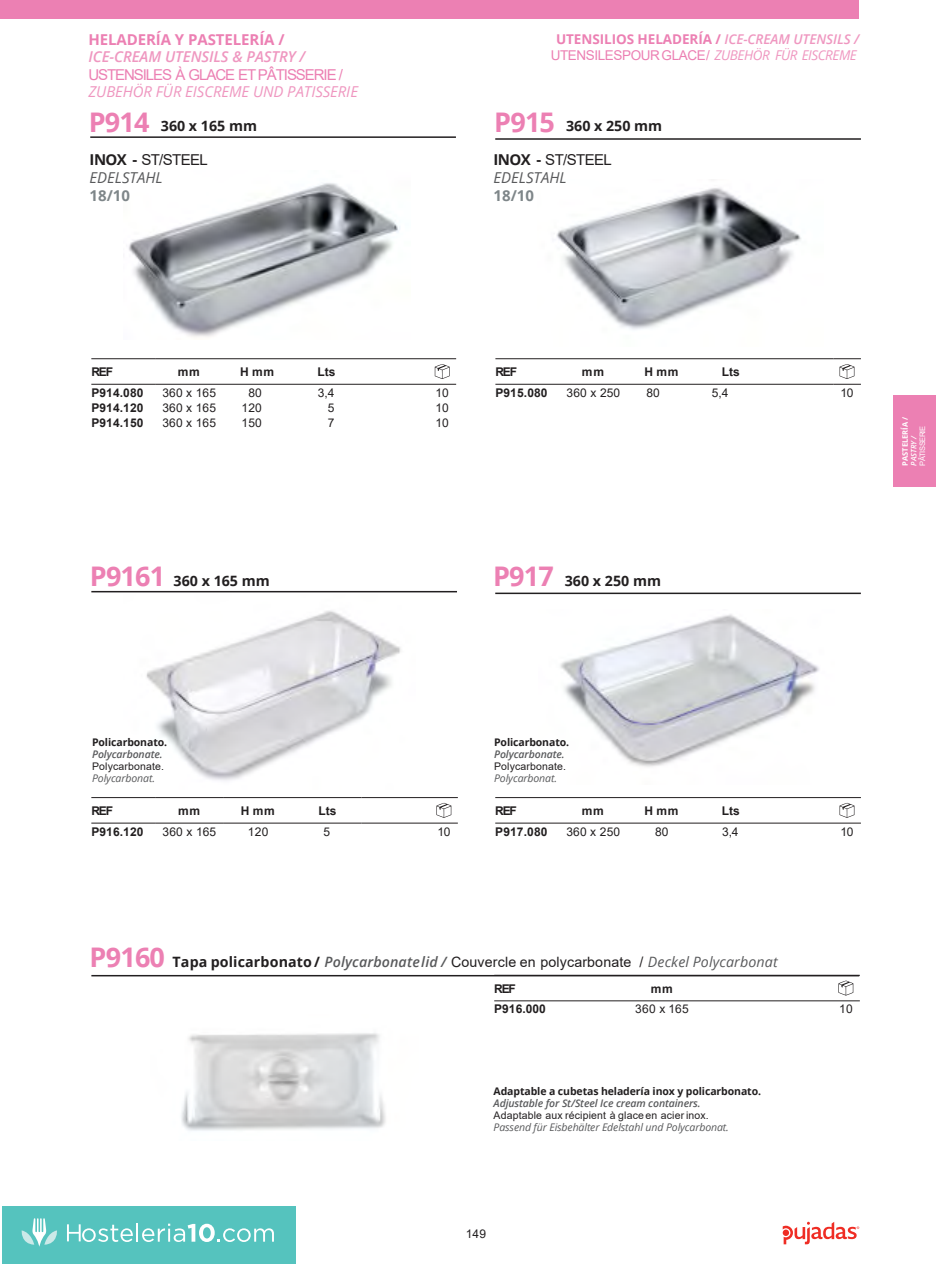
<style>
.page{position:relative;width:936px;height:1264px;background:#fff}
.page>*{position:absolute;margin:0;border:0;box-sizing:border-box;transform-origin:0 0}
.t1{font:italic 15px "Open Sans";letter-spacing:-.005em;color:#ef97c0}
.t2{font:15px "Arial";letter-spacing:-.07em;color:#ec80b3}
.t3{font:15px "Arial";letter-spacing:-.04em;color:#221f20}
.t4{font:italic 600 15px "Open Sans";letter-spacing:-.005em;color:#ef97c0}
.t5{font:700 15px "Open Sans";letter-spacing:-.005em;color:#ec80b3}
.t6{font:italic 15px "Open Sans";color:#595a5c}
.t7{font:700 15px "Open Sans";color:#7e8689}
.t8{font:14.25px "Arial";letter-spacing:.01em;color:#221f20}
.t9{font:700 14.25px "Open Sans";color:#221f20}
.t10{font:700 13.5px "Open Sans";letter-spacing:-.005em;color:#ec80b3}
.t11{font:13.5px "Arial";letter-spacing:-.03em;color:#ec80b3}
.t12{font:700 12px "Arial";letter-spacing:.01em;color:#221f20}
.t13{font:12px "Arial";letter-spacing:.01em;color:#221f20}
.t14{font:700 10.5px "Open Sans";letter-spacing:-.01em;color:#221f20}
.t15{font:italic 10.5px "Open Sans";letter-spacing:-.01em;color:#595a5c}
.t16{font:italic 600 10.5px "Open Sans";letter-spacing:-.01em;color:#595a5c}
.t17{font:10.5px "Arial";letter-spacing:.015em;color:#221f20}
.t18{font:700 7.5px "Open Sans";color:#fff}
.t19{font:7.5px "Arial";letter-spacing:-.065em;color:#fff}
.t20{font:italic 600 7.5px "Open Sans";color:#fff}
.s1{font-size:27px;color:#ec80b3}
.s2{font-family:"Open Sans";font-weight:700}
.s3{font-weight:600;font-style:italic;color:#ef97c0}
.s4{font-family:"Open Sans";font-style:italic;color:#ef97c0}
.s5{font-family:"Open Sans";font-weight:700;font-size:27px;color:#ec80b3}
.s6{font-family:"Open Sans";font-weight:600;font-style:italic;color:#595a5c}
.s7{font-family:"Open Sans";font-style:italic;color:#595a5c}
</style>
<div class="page">
<img style="left:146px;top:610px;width:255px;height:171px">
<img style="left:128px;top:183px;width:272px;height:154px">
<img style="left:181px;top:1033px;width:205px;height:98px">
<hr style="left:90px;top:136px;width:366px;height:2px;background:#221f20">
<hr style="left:91px;top:974px;width:768px;height:2px;background:#221f20">
<hr style="left:91px;top:591px;width:366px;height:1px;background:#221f20">
<img style="left:556px;top:187px;width:245px;height:143px">
<img style="left:560px;top:614px;width:259px;height:153px">
<hr style="left:495px;top:592px;width:366px;height:2px;background:#221f20">
<hr style="left:495px;top:138px;width:366px;height:2px;background:#221f20">
<hr style="left:91px;top:358px;width:64px;height:1px;background:#221f20">
<hr style="left:155px;top:358px;width:301px;height:1px;background:#221f20">
<hr style="left:91px;top:384px;width:64px;height:1px;background:#221f20">
<hr style="left:155px;top:384px;width:301px;height:1px;background:#221f20">
<svg style="left:435px;top:364px;width:15px;height:15px"></svg>
<hr style="left:91px;top:797px;width:64px;height:1px;background:#221f20">
<hr style="left:155px;top:797px;width:69px;height:1px;background:#221f20">
<hr style="left:224px;top:797px;width:137px;height:1px;background:#221f20">
<hr style="left:361px;top:797px;width:97px;height:1px;background:#221f20">
<hr style="left:91px;top:822px;width:64px;height:1px;background:#221f20">
<hr style="left:155px;top:822px;width:69px;height:1px;background:#221f20">
<hr style="left:224px;top:822px;width:137px;height:1px;background:#221f20">
<hr style="left:361px;top:822px;width:97px;height:1px;background:#221f20">
<svg style="left:436px;top:802px;width:15px;height:15px"></svg>
<hr style="left:495px;top:797px;width:366px;height:1px;background:#221f20">
<hr style="left:495px;top:822px;width:366px;height:1px;background:#221f20">
<svg style="left:840px;top:802px;width:14px;height:15px"></svg>
<hr style="left:495px;top:358px;width:338px;height:1px;background:#221f20">
<hr style="left:495px;top:384px;width:338px;height:1px;background:#221f20">
<svg style="left:833px;top:358px;width:28px;height:27px"></svg>
<hr style="left:494px;top:974px;width:366px;height:1px;background:#221f20">
<hr style="left:494px;top:1000px;width:366px;height:1px;background:#221f20">
<svg style="left:838px;top:980px;width:15px;height:15px"></svg>
<div style="left:0;top:0;width:859px;height:19px;background:#ec80b3"></div>
<div style="left:893px;top:395px;width:43px;height:91px;background:#ec80b3"></div>
<svg style="left:783px;top:1221px;width:76px;height:23px"></svg>
<div style="left:3px;top:1206px;width:293px;height:57px;background:#55c3be"></div>
<svg style="left:67px;top:1223px;width:207px;height:18px"></svg>
<svg style="left:21px;top:1218px;width:36px;height:28px"></svg>
<p class="t5" style="left:88px;top:34px;width:198px">HELADERÍA Y PASTELERÍA /</p>
<p class="t4" style="left:88px;top:51px;width:218px">ICE-CREAM UTENSILS &amp; PASTRY /</p>
<p class="t2" style="left:88px;top:69px;width:256px">USTENSILES À GLACE ET PÂTISSERIE /</p>
<p class="t1" style="left:88px;top:85px;width:271px">ZUBEHÖR FÜR EISCREME UND PATISSERIE</p>
<p class="t9" style="left:89px;top:120px;width:170px"><span class="s1">P914</span> 360 x 165 mm</p>
<p class="t3" style="left:90px;top:154px;width:120px"><span class="s2">INOX -</span> ST/STEEL</p>
<p class="t6" style="left:90px;top:172px;width:75px">EDELSTAHL</p>
<p class="t7" style="left:90px;top:190px;width:42px">18/10</p>
<p class="t10" style="left:556px;top:34px;width:305px">UTENSILIOS HELADERÍA / <span class="s3">ICE-CREAM UTENSILS /</span></p>
<p class="t11" style="left:551px;top:50px;width:308px">UTENSILESPOURGLACE/ <span class="s4">ZUBEHÖR FÜR EISCREME</span></p>
<p class="t9" style="left:494px;top:120px;width:169px"><span class="s1">P915</span> 360 x 250 mm</p>
<p class="t3" style="left:494px;top:154px;width:120px"><span class="s2">INOX -</span> ST/STEEL</p>
<p class="t6" style="left:494px;top:172px;width:75px">EDELSTAHL</p>
<p class="t7" style="left:494px;top:190px;width:42px">18/10</p>
<p class="t12" style="left:91px;top:367px;width:23px">REF</p>
<p class="t12" style="left:178px;top:367px;width:24px">mm</p>
<p class="t12" style="left:240px;top:367px;width:36px">H mm</p>
<p class="t12" style="left:317px;top:367px;width:19px">Lts</p>
<p class="t12" style="left:91px;top:388px;width:54px">P914.080</p>
<p class="t13" style="left:162px;top:388px;width:55px">360 x 165</p>
<p class="t13" style="left:248px;top:388px;width:15px">80</p>
<p class="t13" style="left:318px;top:388px;width:18px">3,4</p>
<p class="t13" style="left:436px;top:388px;width:15px">10</p>
<p class="t12" style="left:91px;top:403px;width:54px">P914.120</p>
<p class="t13" style="left:162px;top:403px;width:55px">360 x 165</p>
<p class="t13" style="left:241px;top:403px;width:22px">120</p>
<p class="t13" style="left:328px;top:403px;width:8px">5</p>
<p class="t13" style="left:436px;top:403px;width:15px">10</p>
<p class="t12" style="left:91px;top:418px;width:54px">P914.150</p>
<p class="t13" style="left:162px;top:418px;width:55px">360 x 165</p>
<p class="t13" style="left:241px;top:418px;width:22px">150</p>
<p class="t13" style="left:328px;top:418px;width:8px">7</p>
<p class="t13" style="left:436px;top:418px;width:15px">10</p>
<p class="t12" style="left:495px;top:367px;width:23px">REF</p>
<p class="t12" style="left:582px;top:367px;width:24px">mm</p>
<p class="t12" style="left:644px;top:367px;width:36px">H mm</p>
<p class="t12" style="left:722px;top:367px;width:19px">Lts</p>
<p class="t12" style="left:495px;top:388px;width:54px">P915.080</p>
<p class="t13" style="left:567px;top:388px;width:55px">360 x 250</p>
<p class="t13" style="left:646px;top:388px;width:15px">80</p>
<p class="t13" style="left:712px;top:388px;width:18px">5,4</p>
<p class="t13" style="left:840px;top:388px;width:15px">10</p>
<p class="t9" style="left:90px;top:575px;width:181px"><span class="s1">P9161</span> 360 x 165 mm</p>
<p class="t9" style="left:493px;top:575px;width:170px"><span class="s1">P917</span> 360 x 250 mm</p>
<p class="t18" style="left:902px;top:465px;width:50px;rotate:-90deg">PASTELERÍA /</p>
<p class="t20" style="left:911px;top:465px;width:32px;rotate:-90deg">PASTRY /</p>
<p class="t19" style="left:920px;top:465px;width:41px;rotate:-90deg">PÂTISSERIE</p>
<p class="t14" style="left:92px;top:737px;width:77px">Policarbonato.</p>
<p class="t16" style="left:92px;top:749px;width:72px">Polycarbonate.</p>
<p class="t17" style="left:92px;top:762px;width:73px">Polycarbonate.</p>
<p class="t15" style="left:92px;top:773px;width:64px">Polycarbonat.</p>
<p class="t12" style="left:91px;top:806px;width:23px">REF</p>
<p class="t12" style="left:178px;top:806px;width:24px">mm</p>
<p class="t12" style="left:241px;top:806px;width:36px">H mm</p>
<p class="t12" style="left:319px;top:806px;width:19px">Lts</p>
<p class="t12" style="left:91px;top:826px;width:54px">P916.120</p>
<p class="t13" style="left:163px;top:826px;width:55px">360 x 165</p>
<p class="t13" style="left:248px;top:826px;width:22px">120</p>
<p class="t13" style="left:324px;top:826px;width:8px">5</p>
<p class="t13" style="left:437px;top:826px;width:15px">10</p>
<p class="t14" style="left:494px;top:737px;width:77px">Policarbonato.</p>
<p class="t16" style="left:494px;top:749px;width:72px">Polycarbonate.</p>
<p class="t17" style="left:494px;top:762px;width:73px">Polycarbonate.</p>
<p class="t15" style="left:494px;top:773px;width:64px">Polycarbonat.</p>
<p class="t12" style="left:495px;top:806px;width:23px">REF</p>
<p class="t12" style="left:582px;top:806px;width:24px">mm</p>
<p class="t12" style="left:644px;top:806px;width:36px">H mm</p>
<p class="t12" style="left:722px;top:806px;width:19px">Lts</p>
<p class="t12" style="left:495px;top:826px;width:54px">P917.080</p>
<p class="t13" style="left:566px;top:826px;width:55px">360 x 250</p>
<p class="t13" style="left:655px;top:826px;width:15px">80</p>
<p class="t13" style="left:722px;top:826px;width:18px">3,4</p>
<p class="t13" style="left:840px;top:826px;width:15px">10</p>
<p class="t8" style="left:90px;top:956px;width:690px"><span class="s5">P9160</span> <span class="s2">Tapa policarbonato /</span> <span class="s6">Polycarbonatelid /</span> Couvercle en polycarbonate / <span class="s7">Deckel Polycarbonat</span></p>
<p class="t12" style="left:494px;top:983px;width:23px">REF</p>
<p class="t12" style="left:651px;top:983px;width:24px">mm</p>
<p class="t12" style="left:494px;top:1004px;width:53px">P916.000</p>
<p class="t13" style="left:635px;top:1004px;width:55px">360 x 165</p>
<p class="t13" style="left:839px;top:1004px;width:15px">10</p>
<p class="t14" style="left:494px;top:1086px;width:269px">Adaptable a cubetas heladería inox y policarbonato.</p>
<p class="t16" style="left:494px;top:1098px;width:209px">Adjustable for St/Steel Ice cream containers.</p>
<p class="t17" style="left:494px;top:1111px;width:217px">Adaptable aux récipient à glace en acier inox.</p>
<p class="t15" style="left:494px;top:1122px;width:237px">Passend für Eisbehälter Edelstahl und Polycarbonat.</p>
<p class="t13" style="left:466px;top:1228px;width:22px">149</p>
</div>
